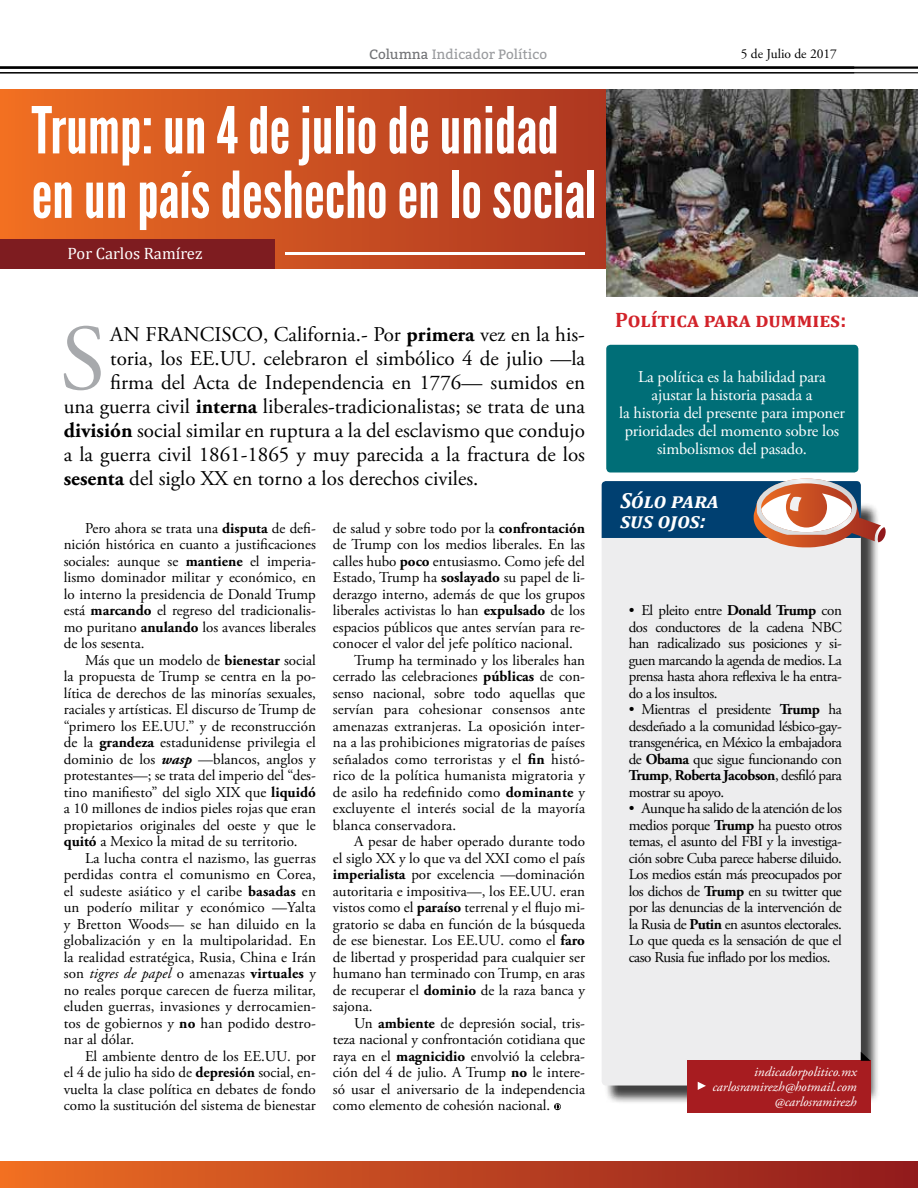
<style>
.page{position:relative;width:918px;height:1188px;background:#fff}
.page>*{position:absolute;margin:0;border:0;box-sizing:border-box;transform-origin:0 0}
.t1{font:93.45px "Adobe Garamond Pro";color:#a7a9ac}
.t2{font:64.5px/64.5px "League Gothic";color:#fff}
.t3{font:italic 700 21.9px/19.5px "Cambria";color:#fff}
.t4{font:21px "Adobe Garamond Pro";color:#000}
.t5{font:700 21px "Cambria";color:#d2232a}
.t6{font:16.5px/18px "Adobe Garamond Pro";letter-spacing:-.01em;color:#fff;text-align:center}
.t7{font:16.5px "Cambria";color:#fff}
.t8{font:15px/16.5px "Adobe Garamond Pro";color:#000;text-align:justify}
.t9{font:italic 13.5px/15px "Adobe Garamond Pro";color:#fff;text-align:right}
.t10{font:13.5px "Bitter";color:#999b9e}
.t11{font:13.5px "Adobe Garamond Pro";color:#000}
.s1{color:#717275}
.s2{font-weight:700}
.s3{font-weight:700;font-style:italic}
.s4{font-style:italic}
</style>
<div class="page">
<hr style="left:0;top:66px;width:918px;height:3px;background:#000">
<hr style="left:0;top:72px;width:918px;height:1px;background:#000">
<svg style="left:554px;top:1103px;width:7px;height:7px"></svg>
<svg style="left:555px;top:1104px;width:5px;height:5px"></svg>
<div style="left:606px;top:345px;width:252px;height:128px;background:#006e77;border-radius:4px"></div>
<div style="left:604px;top:502px;width:276px;height:602px;background:#000;opacity:.75"></div>
<div style="left:602px;top:500px;width:259px;height:586px;background:#ededee;border-radius:4px"></div>
<svg style="left:602px;top:479px;width:284px;height:68px"></svg>
<div style="left:687px;top:1061px;width:184px;height:52px;background:#a71c20"></div>
<svg style="left:698px;top:1082px;width:8px;height:8px"></svg>
<svg style="left:861px;top:1052px;width:10px;height:9px"></svg>
<svg style="left:0;top:90px;width:607px;height:179px;background:#cb5122"></svg>
<div style="left:0;top:239px;width:274px;height:29px;background:#7e1c20"></div>
<img style="left:607px;top:90px;width:311px;height:207px">
<hr style="left:286px;top:252px;width:299px;height:2px;background:#fff">
<div style="left:0;top:1161px;width:918px;height:27px;background:linear-gradient(to right,#ed6e23,#8f1b1d)"></div>
<p class="t10" style="left:369px;top:45px;width:179px"><span class="s1">Columna</span> Indicador Político</p>
<p class="t11" style="left:741px;top:46px;width:98px">5 de Julio de 2017</p>
<h2 class="t2" style="left:32px;top:99px;width:567px">Trump: un 4 de julio de unidad en un país deshecho en lo social</h2>
<p class="t7" style="left:68px;top:244px;width:136px">Por Carlos Ramírez</p>
<h1 class="t1" style="left:60px;top:303px;width:47px">S</h1>
<h3 class="t4" style="left:110px;top:322px;width:476px">AN FRANCISCO, California.- Por <span class="s2">primera</span> vez en la his-</h3>
<h3 class="t4" style="left:110px;top:346px;width:476px">toria, los EE.UU. celebraron el simbólico 4 de julio —la</h3>
<h3 class="t4" style="left:110px;top:370px;width:476px">firma del Acta de Independencia en 1776— sumidos en</h3>
<h3 class="t4" style="left:64px;top:394px;width:523px">una guerra civil <span class="s2">interna</span> liberales-tradicionalistas; se trata de una</h3>
<h3 class="t4" style="left:64px;top:418px;width:523px"><span class="s2">división</span> social similar en ruptura a la del esclavismo que condujo</h3>
<h3 class="t4" style="left:64px;top:442px;width:523px">a la guerra civil 1861-1865 y muy parecida a la fractura de los</h3>
<h3 class="t4" style="left:64px;top:466px;width:416px"><span class="s2">sesenta</span> del siglo XX en torno a los derechos civiles.</h3>
<p class="t8" style="left:64px;top:520px;width:254px;text-indent:21px">Pero ahora se trata una <span class="s2">disputa</span> de defi&shy;nición histórica en cuanto a justificaciones sociales: aunque se <span class="s2">mantiene</span> el imperia&shy;lismo dominador militar y económico, en lo interno la presidencia de Donald Trump está <span class="s2">marcando</span> el regreso del tradicionalis&shy;mo puritano <span class="s2">anulando</span> los avances liberales de los sesenta.</p>
<p class="t8" style="left:64px;top:652px;width:254px;text-indent:21px">Más que un modelo de <span class="s2">bienestar</span> social la propuesta de Trump se centra en la po&shy;lítica de derechos de las minorías sexuales, raciales y artísticas. El discurso de Trump de “primero los EE.UU.” y de reconstrucción de la <span class="s2">grandeza</span> estadunidense privilegia el dominio de los <span class="s3">wasp</span> —blancos, anglos y protestantes—; se trata del imperio del “des&shy;tino manifiesto” del siglo XIX que <span class="s2">liquidó </span>a 10 millones de indios pieles rojas que eran propietarios originales del oeste y que le <span class="s2">quitó</span> a Mexico la mitad de su territorio.</p>
<p class="t8" style="left:64px;top:850px;width:254px;text-indent:21px">La lucha contra el nazismo, las guerras perdidas contra el comunismo en Corea, el sudeste asiático y el caribe <span class="s2">basadas</span> en un poderío militar y económico —Yalta y Bretton Woods— se han diluido en la globalización y en la multipolaridad. En la realidad estratégica, Rusia, China e Irán son <span class="s4">tigres de papel</span> o amenazas <span class="s2">virtuales</span> y no reales porque carecen de fuerza militar, eluden guerras, invasiones y derrocamien&shy;tos de gobiernos y <span class="s2">no</span> han podido destro&shy;nar al dólar.</p>
<p class="t8" style="left:64px;top:1048px;width:254px;text-indent:21px">El ambiente dentro de los EE.UU. por el 4 de julio ha sido de <span class="s2">depresión</span> social, en&shy;vuelta la clase política en debates de fondo como la sustitución del sistema de bienestar</p>
<p class="t8" style="left:333px;top:520px;width:254px">de salud y sobre todo por la <span class="s2">confrontación</span></p>
<p class="t8" style="left:333px;top:537px;width:254px">de Trump con los medios liberales. En las</p>
<p class="t8" style="left:333px;top:553px;width:254px">calles hubo <span class="s2">poco</span> entusiasmo. Como jefe del</p>
<p class="t8" style="left:333px;top:570px;width:254px">Estado, Trump ha <span class="s2">soslayado</span> su papel de li-</p>
<p class="t8" style="left:333px;top:586px;width:254px">derazgo interno, además de que los grupos</p>
<p class="t8" style="left:333px;top:603px;width:254px">liberales activistas lo han <span class="s2">expulsado</span> de los</p>
<p class="t8" style="left:333px;top:619px;width:254px">espacios públicos que antes servían para re-</p>
<p class="t8" style="left:333px;top:636px;width:241px">conocer el valor del jefe político nacional.</p>
<p class="t8" style="left:354px;top:652px;width:232px">Trump ha terminado y los liberales han</p>
<p class="t8" style="left:333px;top:669px;width:254px">cerrado las celebraciones <span class="s2">públicas</span> de con-</p>
<p class="t8" style="left:333px;top:685px;width:254px">senso nacional, sobre todo aquellas que</p>
<p class="t8" style="left:333px;top:702px;width:254px">servían para cohesionar consensos ante</p>
<p class="t8" style="left:333px;top:718px;width:254px">amenazas extranjeras. La oposición inter-</p>
<p class="t8" style="left:333px;top:735px;width:254px">na a las prohibiciones migratorias de países</p>
<p class="t8" style="left:333px;top:751px;width:254px">señalados como terroristas y el <span class="s2">fin</span> histó-</p>
<p class="t8" style="left:333px;top:768px;width:254px">rico de la política humanista migratoria y</p>
<p class="t8" style="left:333px;top:784px;width:254px">de asilo ha redefinido como <span class="s2">dominante</span> y</p>
<p class="t8" style="left:333px;top:801px;width:254px">excluyente el interés social de la mayoría</p>
<p class="t8" style="left:333px;top:817px;width:125px">blanca conservadora.</p>
<p class="t8" style="left:354px;top:834px;width:232px">A pesar de haber operado durante todo</p>
<p class="t8" style="left:333px;top:850px;width:254px">el siglo XX y lo que va del XXI como el país</p>
<p class="t8" style="left:333px;top:867px;width:254px"><span class="s2">imperialista</span> por excelencia —dominación</p>
<p class="t8" style="left:333px;top:883px;width:254px">autoritaria e impositiva—, los EE.UU. eran</p>
<p class="t8" style="left:333px;top:900px;width:254px">vistos como el <span class="s2">paraíso</span> terrenal y el flujo mi-</p>
<p class="t8" style="left:333px;top:916px;width:254px">gratorio se daba en función de la búsqueda</p>
<p class="t8" style="left:333px;top:933px;width:254px">de ese bienestar. Los EE.UU. como el <span class="s2">faro</span></p>
<p class="t8" style="left:333px;top:949px;width:254px">de libertad y prosperidad para cualquier ser</p>
<p class="t8" style="left:333px;top:966px;width:254px">humano han terminado con Trump, en aras</p>
<p class="t8" style="left:333px;top:982px;width:254px">de recuperar el <span class="s2">dominio</span> de la raza banca y</p>
<p class="t8" style="left:333px;top:999px;width:41px">sajona.</p>
<p class="t8" style="left:354px;top:1015px;width:232px">Un <span class="s2">ambiente</span> de depresión social, tris-</p>
<p class="t8" style="left:333px;top:1032px;width:254px">teza nacional y confrontación cotidiana que</p>
<p class="t8" style="left:333px;top:1048px;width:254px">raya en el <span class="s2">magnicidio</span> envolvió la celebra-</p>
<p class="t8" style="left:333px;top:1065px;width:254px">ción del 4 de julio. A Trump <span class="s2">no</span> le intere-</p>
<p class="t8" style="left:333px;top:1081px;width:254px">só usar el aniversario de la independencia</p>
<p class="t8" style="left:333px;top:1098px;width:219px">como elemento de cohesión nacional.</p>
<h3 class="t5" style="left:615px;top:305px;width:233px">Política para dummies:</h3>
<p class="t6" style="left:619px;top:368px;width:227px">La política es la habilidad para ajustar la historia pasada a<br>la historia del presente para imponer prioridades del momento sobre los simbolismos del pasado.</p>
<h3 class="t3" style="left:620px;top:490px;width:100px">Sólo para sus ojos:</h3>
<p class="t8" style="left:629px;top:603px;width:215px">• El pleito entre <span class="s2">Donald Trump</span> con dos conductores de la cadena NBC han radicalizado sus posiciones y si&shy;guen marcando la agenda de medios. La prensa hasta ahora reflexiva le ha entra&shy;do a los insultos.</p>
<p class="t8" style="left:629px;top:702px;width:215px">• Mientras el presidente <span class="s2">Trump</span> ha desdeñado a la comunidad lésbico-gay&shy;transgenérica, en México la embajadora de <span class="s2">Obama</span> que sigue funcionando con <span class="s2">Trump</span>, <span class="s2">Roberta Jacobson</span>, desfiló para mostrar su apoyo.</p>
<p class="t8" style="left:629px;top:801px;width:215px">• Aunque ha salido de la atención de los medios porque <span class="s2">Trump</span> ha puesto otros temas, el asunto del FBI y la investiga&shy;ción sobre Cuba parece haberse diluido.<br>Los medios están más preocupados por los dichos de <span class="s2">Trump</span> en su twitter que por las denuncias de la intervención de la Rusia de <span class="s2">Putin</span> en asuntos electorales.<br>Lo que queda es la sensación de que el caso Rusia fue inflado por los medios.</p>
<p class="t9" style="left:712px;top:1064px;width:146px">indicadorpolitico.mx carlosramirezh@hotmail.com @carlosramirezh</p>
</div>
